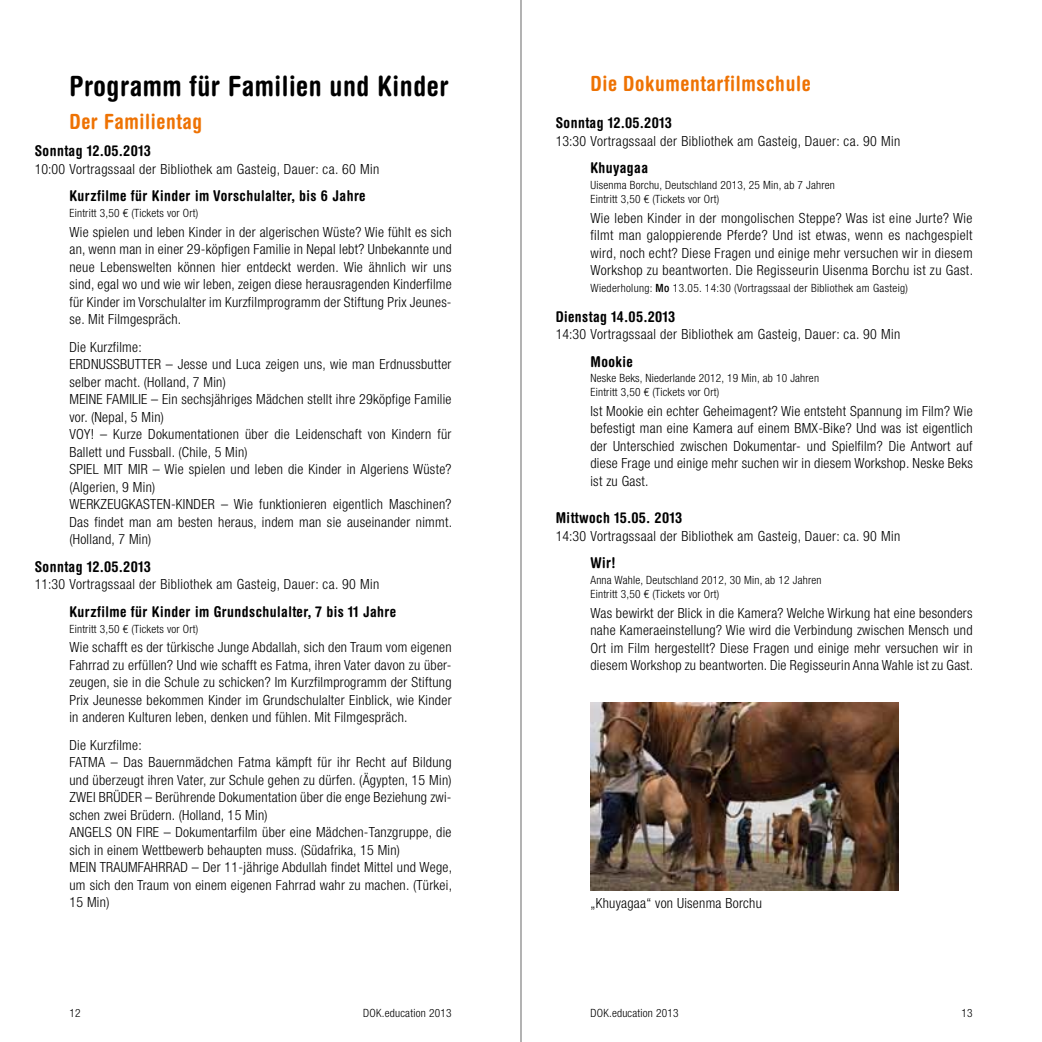
<style>
.page{position:relative;width:1042px;height:1042px;background:#fff}
.page>*{position:absolute;margin:0;border:0;box-sizing:border-box;transform-origin:0 0}
.t1{font:700 condensed 28px "Helvetica Rounded LT";letter-spacing:.02em;color:#000}
.t2{font:700 condensed 21px "Helvetica Rounded LT";letter-spacing:.03em;color:#ee7203}
.t3{font:700 condensed 14.88px "Helvetica Rounded LT";letter-spacing:.03em;color:#000}
.t4{font:300 condensed 14px/17.5px "Helvetica Neue LT";letter-spacing:.02em;color:#000;text-align:justify}
.t5{font:300 condensed 11.38px/14px "Helvetica Neue LT";letter-spacing:.02em;color:#000}
.s1{font-weight:500}
</style>
<div class="page">
<img style="left:590px;top:702px;width:308px;height:188px">
<hr style="left:520px;top:0;width:1px;height:1042px;background:#000">
<h1 class="t1" style="left:69px;top:69px;width:381px">Programm für Familien und Kinder</h1>
<h2 class="t2" style="left:69px;top:109px;width:134px">Der Familientag</h2>
<p class="t3" style="left:35px;top:142px;width:118px">Sonntag 12.05.2013</p>
<p class="t4" style="left:35px;top:160px;width:346px">10:00 Vortragssaal der Bibliothek am Gasteig, Dauer: ca. 60 Min</p>
<p class="t3" style="left:69px;top:187px;width:298px">Kurzfilme für Kinder im Vorschulalter, bis 6 Jahre</p>
<p class="t5" style="left:69px;top:206px;width:130px">Eintritt 3,50 € (Tickets vor Ort)</p>
<p class="t4" style="left:69px;top:223px;width:384px">Wie spielen und leben Kinder in der algerischen Wüste? Wie fühlt es sich an, wenn man in einer 29-köpfigen Familie in Nepal lebt? Unbekannte und neue Lebenswelten können hier entdeckt werden. Wie ähnlich wir uns sind, egal wo und wie wir leben, zeigen diese herausragenden Kinderfilme für Kinder im Vorschulalter im Kurzfilmprogramm der Stiftung Prix Jeunes&shy;se. Mit Filmgespräch.</p>
<p class="t4" style="left:69px;top:338px;width:384px;text-align:left">Die Kurzfilme:<br>ERDNUSSBUTTER – Jesse und Luca zeigen uns, wie man Erdnussbutter selber macht. (Holland, 7 Min)<br>MEINE FAMILIE – Ein sechsjähriges Mädchen stellt ihre 29köpfige Familie vor. (Nepal, 5 Min)<br>VOY! – Kurze Dokumentationen über die Leidenschaft von Kindern für Ballett und Fussball. (Chile, 5 Min)<br>SPIEL MIT MIR – Wie spielen und leben die Kinder in Algeriens Wüste? (Algerien, 9 Min)<br>WERKZEUGKASTEN-KINDER – Wie funktionieren eigentlich Maschinen?<br>Das findet man am besten heraus, indem man sie auseinander nimmt. (Holland, 7 Min)</p>
<p class="t3" style="left:35px;top:557px;width:118px">Sonntag 12.05.2013</p>
<p class="t4" style="left:35px;top:575px;width:346px">11:30 Vortragssaal der Bibliothek am Gasteig, Dauer: ca. 90 Min</p>
<p class="t3" style="left:69px;top:602px;width:328px">Kurzfilme für Kinder im Grundschulalter, 7 bis 11 Jahre</p>
<p class="t5" style="left:69px;top:621px;width:130px">Eintritt 3,50 € (Tickets vor Ort)</p>
<p class="t4" style="left:69px;top:638px;width:384px">Wie schafft es der türkische Junge Abdallah, sich den Traum vom eigenen Fahrrad zu erfüllen? Und wie schafft es Fatma, ihren Vater davon zu über&shy;zeugen, sie in die Schule zu schicken? Im Kurzfilmprogramm der Stiftung Prix Jeunesse bekommen Kinder im Grundschulalter Einblick, wie Kinder in anderen Kulturen leben, denken und fühlen. Mit Filmgespräch.</p>
<p class="t4" style="left:69px;top:736px;width:384px;text-align:left">Die Kurzfilme:<br>FATMA – Das Bauernmädchen Fatma kämpft für ihr Recht auf Bildung und überzeugt ihren Vater, zur Schule gehen zu dürfen. (Ägypten, 15 Min)<br>ZWEI BRÜDER – Berührende Dokumentation über die enge Beziehung zwi&shy;schen zwei Brüdern. (Holland, 15 Min)<br>ANGELS ON FIRE – Dokumentarfilm über eine Mädchen-Tanzgruppe, die sich in einem Wettbewerb behaupten muss. (Südafrika, 15 Min)<br>MEIN TRAUMFAHRRAD – Der 11-jährige Abdullah findet Mittel und Wege, um sich den Traum von einem eigenen Fahrrad wahr zu machen. (Türkei, 15 Min)</p>
<h2 class="t2" style="left:590px;top:71px;width:222px">Die Dokumentarfilmschule</h2>
<p class="t3" style="left:556px;top:114px;width:118px">Sonntag 12.05.2013</p>
<p class="t4" style="left:556px;top:132px;width:346px">13:30 Vortragssaal der Bibliothek am Gasteig, Dauer: ca. 90 Min</p>
<p class="t3" style="left:590px;top:159px;width:59px">Khuyagaa</p>
<p class="t5" style="left:590px;top:178px;width:246px">Uisenma Borchu, Deutschland 2013, 25 Min, ab 7 Jahren<br>Eintritt 3,50 € (Tickets vor Ort)</p>
<p class="t4" style="left:590px;top:209px;width:384px">Wie leben Kinder in der mongolischen Steppe? Was ist eine Jurte? Wie filmt man galoppierende Pferde? Und ist etwas, wenn es nachgespielt wird, noch echt? Diese Fragen und einige mehr versuchen wir in diesem Workshop zu beantworten. Die Regisseurin Uisenma Borchu ist zu Gast.</p>
<p class="t5" style="left:590px;top:281px;width:319px">Wiederholung: <span class="s1">Mo</span> 13.05. 14:30 (Vortragssaal der Bibliothek am Gasteig)</p>
<p class="t3" style="left:556px;top:307px;width:121px">Dienstag 14.05.2013</p>
<p class="t4" style="left:556px;top:325px;width:346px">14:30 Vortragssaal der Bibliothek am Gasteig, Dauer: ca. 90 Min</p>
<p class="t3" style="left:590px;top:352px;width:44px">Mookie</p>
<p class="t5" style="left:590px;top:371px;width:230px">Neske Beks, Niederlande 2012, 19 Min, ab 10 Jahren<br>Eintritt 3,50 € (Tickets vor Ort)</p>
<p class="t4" style="left:590px;top:402px;width:384px">Ist Mookie ein echter Geheimagent? Wie entsteht Spannung im Film? Wie befestigt man eine Kamera auf einem BMX-Bike? Und was ist eigentlich der Unterschied zwischen Dokumentar- und Spielfilm? Die Antwort auf diese Frage und einige mehr suchen wir in diesem Workshop. Neske Beks ist zu Gast.</p>
<p class="t3" style="left:556px;top:509px;width:128px">Mittwoch 15.05. 2013</p>
<p class="t4" style="left:556px;top:527px;width:346px">14:30 Vortragssaal der Bibliothek am Gasteig, Dauer: ca. 90 Min</p>
<p class="t3" style="left:590px;top:554px;width:27px">Wir!</p>
<p class="t5" style="left:590px;top:573px;width:233px">Anna Wahle, Deutschland 2012, 30 Min, ab 12 Jahren<br>Eintritt 3,50 € (Tickets vor Ort)</p>
<p class="t4" style="left:590px;top:604px;width:384px">Was bewirkt der Blick in die Kamera? Welche Wirkung hat eine besonders nahe Kameraeinstellung? Wie wird die Verbindung zwischen Mensch und Ort im Film hergestellt? Diese Fragen und einige mehr versuchen wir in diesem Workshop zu beantworten. Die Regisseurin Anna Wahle ist zu Gast.</p>
<p class="t4" style="left:590px;top:894px;width:173px">„Khuyagaa“ von Uisenma Borchu</p>
<p class="t5" style="left:69px;top:1006px;width:13px">12</p>
<p class="t5" style="left:363px;top:1006px;width:90px">DOK.education 2013</p>
<p class="t5" style="left:590px;top:1006px;width:90px">DOK.education 2013</p>
<p class="t5" style="left:961px;top:1006px;width:13px">13</p>
</div>
